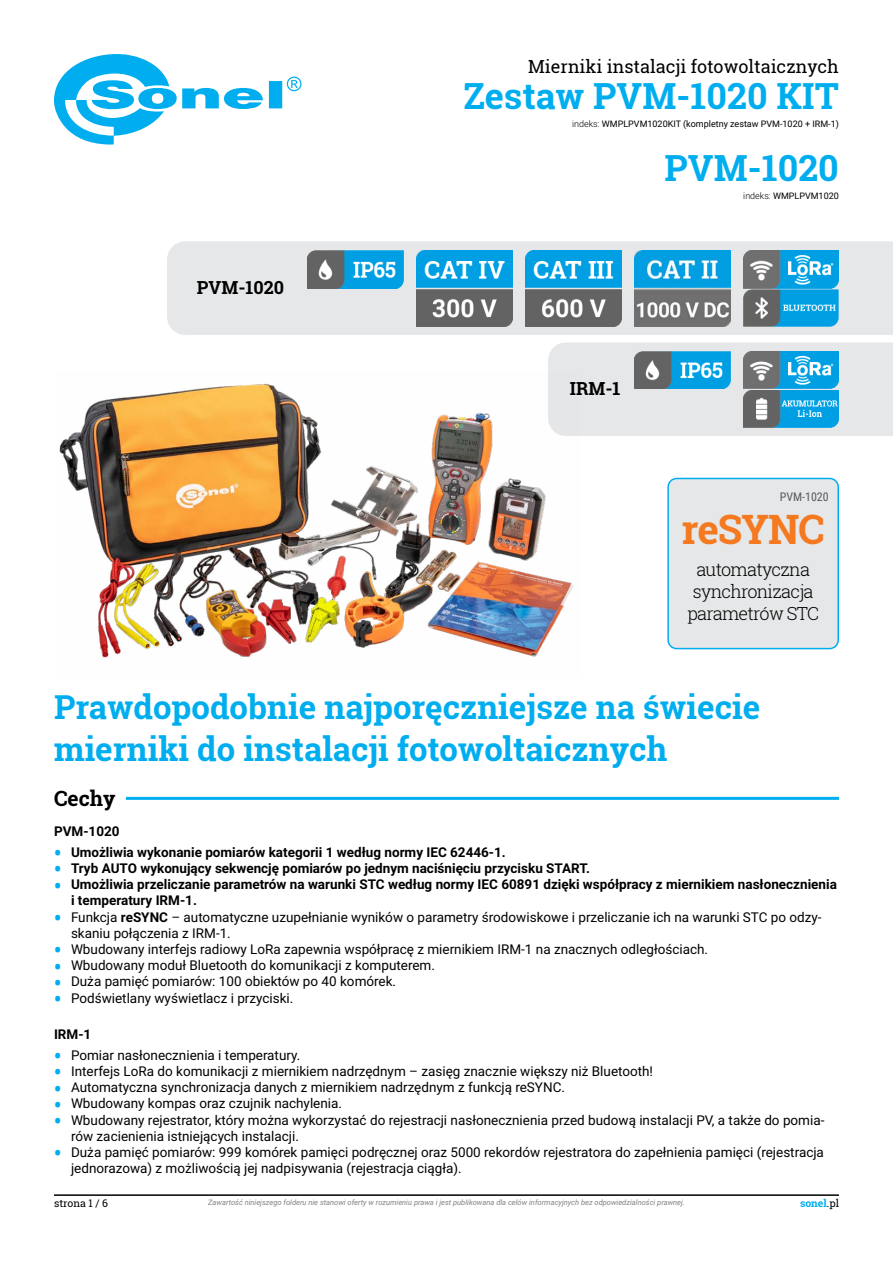
<style>
.page{position:relative;width:893px;height:1263px;background:#fff}
.page>*{position:absolute;margin:0;border:0;box-sizing:border-box;transform-origin:0 0}
.t1{font:700 40.5px "Roboto Slab";letter-spacing:-.025em;color:#f47920}
.t2{font:700 36px "Roboto Slab";color:#00aeef}
.t3{font:700 33px/42px "Roboto Slab";color:#00aeef}
.t4{font:700 21px "Roboto Slab";color:#000}
.t5{font:300 18px/21.6px "Roboto Slab";letter-spacing:-.04em;color:#000;text-align:center}
.t6{font:18px "Roboto Slab";color:#000}
.t7{font:700 18px "Roboto Slab";color:#000}
.t8{font:13.5px/16.2px "Roboto";color:#000}
.t9{font:700 13.5px/16.2px "Roboto";color:#000}
.t10{font:12px "Roboto Condensed";color:#58595b}
.t11{font:10.5px "Roboto Slab";color:#000}
.t12{font:700 10.5px "Roboto Slab";color:#00aeef}
.t13{font:9px "Roboto";color:#000}
.t14{font:italic 7.5px "Roboto";color:#808285}
.s1{font-weight:300}
.s2{font-family:"Roboto Slab";font-size:21px;color:#00aeef}
.s3{font-family:"Roboto Slab";font-weight:700;font-size:21px;color:#00aeef}
.s4{font-weight:700}
.s5{font-weight:400;color:#000}
</style>
<div class="page">
<hr style="left:54px;top:1194px;width:785px;height:2px;background:#000">
<div style="left:167px;top:241px;width:726px;height:94px;background:#e6e7e8"></div>
<div style="left:548px;top:342px;width:345px;height:94px;background:#e6e7e8"></div>
<svg style="left:54px;top:54px;width:247px;height:91px"></svg>
<img style="left:526px;top:251px;width:95px;height:75px">
<img style="left:417px;top:251px;width:95px;height:75px">
<img style="left:59px;top:372px;width:521px;height:286px">
<img style="left:743px;top:251px;width:96px;height:75px">
<img style="left:743px;top:352px;width:96px;height:76px">
<img style="left:308px;top:251px;width:96px;height:37px">
<img style="left:634px;top:352px;width:96px;height:37px">
<img style="left:634px;top:251px;width:96px;height:75px">
<hr style="left:126px;top:797px;width:713px;height:3px;background:#00aeef">
<div style="left:668px;top:478px;width:170px;height:171px;background:#e6e7e8;border-radius:9px"></div>
<div style="left:667px;top:478px;width:172px;height:171px;border:2px solid #00aeef;border-radius:9px"></div>
<h3 class="t7" style="left:197px;top:275px;width:89px">PVM-1020</h3>
<h3 class="t6" style="left:528px;top:54px;width:312px">Mierniki instalacji fotowoltaicznych</h3>
<h2 class="t2" style="left:463px;top:71px;width:377px">Zestaw PVM-1020 KIT</h2>
<p class="t13" style="left:572px;top:117px;width:268px"><span class="s1">indeks:</span> WMPLPVM1020KIT (kompletny zestaw PVM-1020 + IRM-1)</p>
<h2 class="t2" style="left:665px;top:143px;width:176px">PVM-1020</h2>
<p class="t13" style="left:743px;top:189px;width:97px"><span class="s1">indeks:</span> WMPLPVM1020</p>
<h3 class="t7" style="left:570px;top:376px;width:52px">IRM-1</h3>
<p class="t10" style="left:780px;top:488px;width:51px">PVM-1020</p>
<h1 class="t1" style="left:682px;top:502px;width:145px">reSYNC</h1>
<h3 class="t5" style="left:687px;top:558px;width:133px">automatyczna synchronizacja parametrów STC</h3>
<h3 class="t3" style="left:54px;top:686px;width:708px">Prawdopodobnie najporęczniejsze na świecie mierniki do instalacji fotowoltaicznych</h3>
<h3 class="t4" style="left:54px;top:784px;width:63px">Cechy</h3>
<p class="t9" style="left:54px;top:823px;width:67px">PVM-1020</p>
<p class="t9" style="left:54px;top:843px;width:453px"><span class="s2">•</span> Umożliwia wykonanie pomiarów kategorii 1 według normy IEC 62446-1.</p>
<p class="t9" style="left:54px;top:859px;width:538px"><span class="s2">•</span> Tryb AUTO wykonujący sekwencję pomiarów po jednym naciśnięciu przycisku START.</p>
<p class="t9" style="left:71px;top:876px;width:767px;text-indent:-17px"><span class="s2">•</span> Umożliwia przeliczanie parametrów na warunki STC według normy IEC 60891 dzięki współpracy z miernikiem nasłonecznienia i temperatury IRM-1.</p>
<p class="t8" style="left:71px;top:908px;width:752px;text-indent:-17px"><span class="s3">•</span> Funkcja <span class="s4">reSYNC</span> – automatyczne uzupełnianie wyników o parametry środowiskowe i przeliczanie ich na warunki STC po odzy&shy;skaniu połączenia z IRM-1.</p>
<p class="t8" style="left:54px;top:940px;width:656px"><span class="s3">•</span> Wbudowany interfejs radiowy LoRa zapewnia współpracę z miernikiem IRM-1 na znacznych odległościach.</p>
<p class="t8" style="left:54px;top:957px;width:382px"><span class="s3">•</span> Wbudowany moduł Bluetooth do komunikacji z komputerem.</p>
<p class="t8" style="left:54px;top:973px;width:344px"><span class="s3">•</span> Duża pamięć pomiarów: 100 obiektów po 40 komórek.</p>
<p class="t8" style="left:54px;top:989px;width:241px"><span class="s3">•</span> Podświetlany wyświetlacz i przyciski.</p>
<p class="t9" style="left:54px;top:1026px;width:39px">IRM-1</p>
<p class="t8" style="left:54px;top:1046px;width:248px"><span class="s3">•</span> Pomiar nasłonecznienia i temperatury.</p>
<p class="t8" style="left:54px;top:1062px;width:600px"><span class="s3">•</span> Interfejs LoRa do komunikacji z miernikiem nadrzędnym – zasięg znacznie większy niż Bluetooth!</p>
<p class="t8" style="left:54px;top:1079px;width:513px"><span class="s3">•</span> Automatyczna synchronizacja danych z miernikiem nadrzędnym z funkcją reSYNC.</p>
<p class="t8" style="left:54px;top:1095px;width:290px"><span class="s3">•</span> Wbudowany kompas oraz czujnik nachylenia.</p>
<p class="t8" style="left:71px;top:1111px;width:755px;text-indent:-17px"><span class="s3">•</span> Wbudowany rejestrator, który można wykorzystać do rejestracji nasłonecznienia przed budową instalacji PV, a także do pomia&shy;rów zacienienia istniejących instalacji.</p>
<p class="t8" style="left:71px;top:1143px;width:754px;text-indent:-17px"><span class="s3">•</span> Duża pamięć pomiarów: 999 komórek pamięci podręcznej oraz 5000 rekordów rejestratora do zapełnienia pamięci (rejestracja jednorazowa) z możliwością jej nadpisywania (rejestracja ciągła).</p>
<p class="t11" style="left:54px;top:1196px;width:56px">strona 1 / 6</p>
<p class="t14" style="left:208px;top:1197px;width:478px">Zawartość niniejszego folderu nie stanowi oferty w rozumieniu prawa i jest publikowana dla celów informacyjnych bez odpowiedzialności prawnej.</p>
<p class="t12" style="left:800px;top:1196px;width:40px">sonel<span class="s5">.pl</span></p>
</div>
